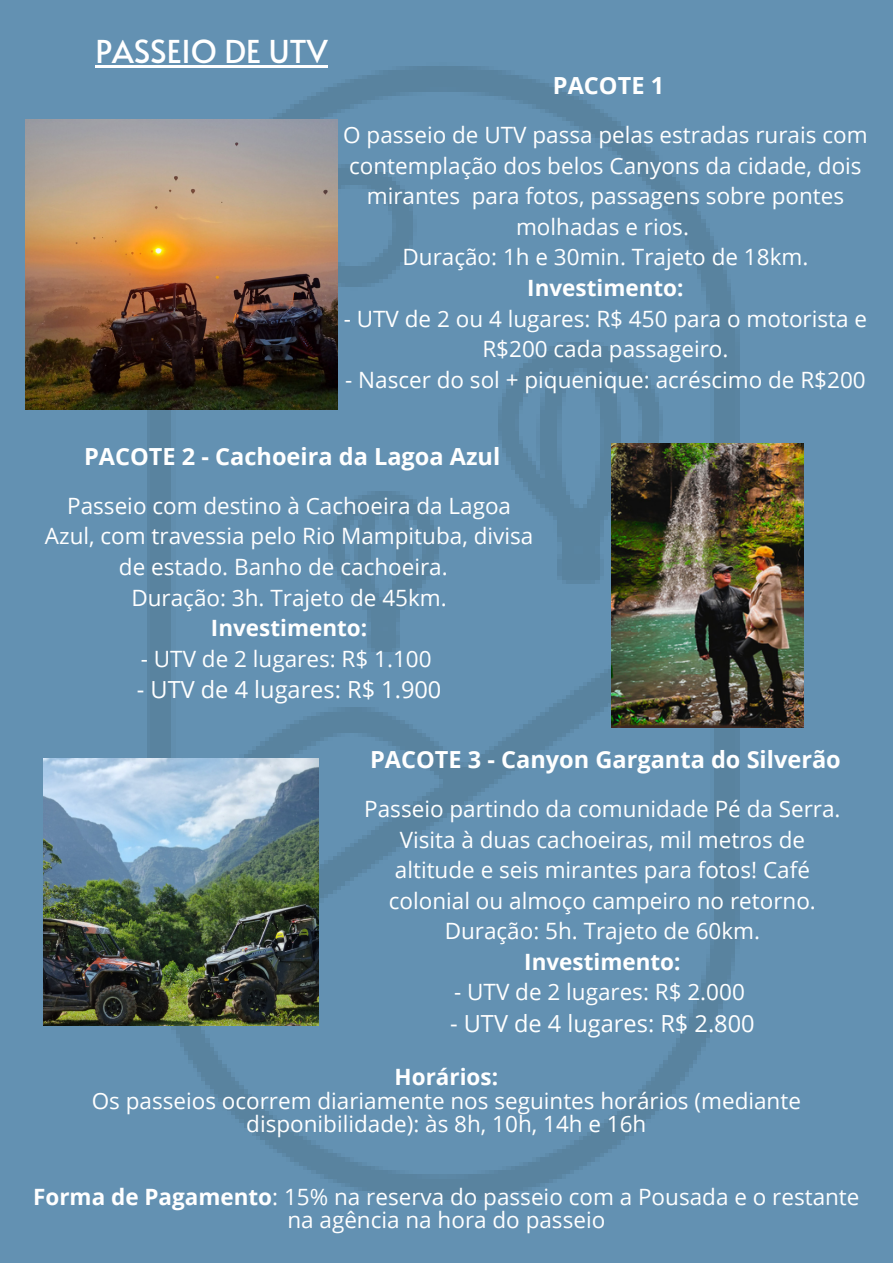
<style>
.page{position:relative;width:893px;height:1264px;background:#fff}
.page>*{position:absolute;margin:0;border:0;box-sizing:border-box;transform-origin:0 0}
.t1{font:31.5px "Alata";color:#fff}
.t2{font:700 23.55px "Open Sans";color:#fff}
.t3{font:23.55px "Open Sans";color:#fff}
.t4{font:22.5px/30.5px "Open Sans";color:#fff;text-align:center}
.t5{font:700 22.5px "Open Sans";color:#fff}
.s1{font-weight:700}
</style>
<div class="page">
<div style="left:0;top:0;width:892px;height:1262px;background:#6391b2"></div>
<img style="left:147px;top:66px;width:598px;height:1133px">
<img style="left:25px;top:119px;width:313px;height:290px">
<img style="left:44px;top:758px;width:274px;height:267px">
<img style="left:611px;top:443px;width:192px;height:284px">
<hr style="left:95px;top:65px;width:233px;height:2px;background:#fff">
<h1 class="t1" style="left:95px;top:28px;width:234px">PASSEIO DE UTV</h1>
<p class="t2" style="left:553px;top:69px;width:113px">PACOTE 1</p>
<p class="t4" style="left:343px;top:119px;width:525px">O passeio de UTV passa pelas estradas rurais com contemplação dos belos Canyons da cidade, dois mirantes para fotos, passagens sobre pontes molhadas e rios.<br>Duração: 1h e 30min. Trajeto de 18km.</p>
<p class="t5" style="left:527px;top:272px;width:158px">Investimento:</p>
<p class="t4" style="left:344px;top:302px;width:525px">- UTV de 2 ou 4 lugares: R$ 450 para o motorista e<br>R$200 cada passageiro.</p>
<p class="t4" style="left:345px;top:363px;width:522px">- Nascer do sol + piquenique: acréscimo de R$200</p>
<p class="t2" style="left:84px;top:440px;width:417px">PACOTE 2 - Cachoeira da Lagoa Azul</p>
<p class="t4" style="left:45px;top:490px;width:490px">Passeio com destino à Cachoeira da Lagoa Azul, com travessia pelo Rio Mampituba, divisa de estado. Banho de cachoeira.<br>Duração: 3h. Trajeto de 45km.</p>
<p class="t5" style="left:211px;top:612px;width:158px">Investimento:</p>
<p class="t4" style="left:141px;top:642px;width:292px">- UTV de 2 lugares: R$ 1.100</p>
<p class="t3" style="left:137px;top:673px;width:306px">- UTV de 4 lugares: R$ 1.900</p>
<p class="t2" style="left:370px;top:742px;width:472px">PACOTE 3 - Canyon Garganta do Silverão</p>
<p class="t4" style="left:364px;top:793px;width:478px">Passeio partindo da comunidade Pé da Serra.<br>Visita à duas cachoeiras, mil metros de altitude e seis mirantes para fotos! Café colonial ou almoço campeiro no retorno.<br>Duração: 5h. Trajeto de 60km.</p>
<p class="t5" style="left:524px;top:945px;width:158px">Investimento:</p>
<p class="t4" style="left:454px;top:976px;width:292px">- UTV de 2 lugares: R$ 2.000</p>
<p class="t3" style="left:450px;top:1006px;width:306px">- UTV de 4 lugares: R$ 2.800</p>
<p class="t5" style="left:394px;top:1061px;width:105px">Horários:</p>
<p class="t4" style="left:92px;top:1088px;width:710px;line-height:23.5px">Os passeios ocorrem diariamente nos seguintes horários (mediante disponibilidade): às 8h, 10h, 14h e 16h</p>
<p class="t4" style="left:33px;top:1184px;width:827px;line-height:23.5px"><span class="s1">Forma de Pagamento</span>: 15% na reserva do passeio com a Pousada e o restante na agência na hora do passeio</p>
</div>
